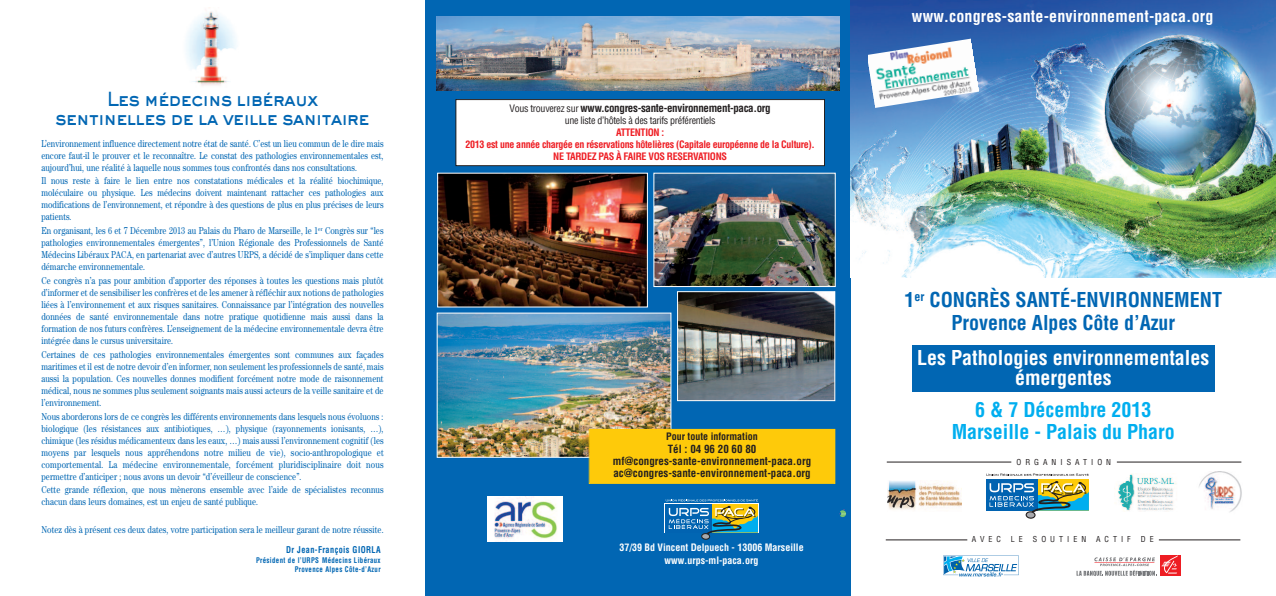
<style>
.page{position:relative;width:1276px;height:596px;background:#fff}
.page>*{position:absolute;margin:0;border:0;box-sizing:border-box;transform-origin:0 0}
.t1{font:700 condensed 20px/23px "Helvetica";color:#0166b3;text-align:center}
.t2{font:700 condensed 20px/20px "Helvetica";color:#fff;text-align:center}
.t3{font:700 condensed 20px/22px "Helvetica";color:#00aeef;text-align:center}
.t4{font:19px/19px "AT Sackers Heavy Gothic";letter-spacing:-.065em;color:#0166b3;text-align:center;scale:.9 1}
.t5{font:700 condensed 16px "Helvetica";letter-spacing:.01em;color:#fff}
.t6{font:700 condensed 11px/12px "Helvetica";color:#231f20;text-align:center}
.t7{font:700 condensed 11px "Helvetica";letter-spacing:-.03em;color:#231f20}
.t8{font:10px/12px "Century";letter-spacing:.01em;color:#0166b3;text-align:justify;scale:.8 1}
.t9{font:700 condensed 10px/12px "Helvetica";letter-spacing:-.03em;color:#ee1d23;text-align:center}
.t10{font:700 condensed 10px/13px "Helvetica";color:#fff;text-align:center}
.t11{font:condensed 10px "Helvetica";letter-spacing:-.03em;color:#231f20}
.t12{font:700 condensed 10px "Helvetica";color:#231f20}
.t13{font:700 condensed 9.1px "Helvetica";letter-spacing:.05em;color:#0166b3;scale:.9 1}
.t14{font:condensed 8px "Helvetica";letter-spacing:.5em;color:#231f20}
.t15{font:700 condensed 7.6px/9.1px "Helvetica";letter-spacing:.05em;color:#0166b3;text-align:right;scale:.9 1}
.s1{font-weight:400;font-size:10px}
</style>
<div class="page">
<div style="left:912px;top:345px;width:302px;height:46px;background:#0166b3"></div>
<div style="left:425px;top:0;width:425px;height:595px;background:#0166b3"></div>
<img style="left:850px;top:0;width:426px;height:278px">
<div style="left:1037px;top:479px;width:52px;height:31px;background:#feca0a"></div>
<div style="left:986px;top:479px;width:51px;height:31px;background:#0163b1"></div>
<div style="left:1025px;top:511px;width:10px;height:7px;border:1px solid #231f20;border-radius:50%"></div>
<svg style="left:986px;top:473px;width:103px;height:2px"></svg>
<svg style="left:989px;top:481px;width:100px;height:35px"></svg>
<img style="left:1114px;top:473px;width:63px;height:37px">
<img style="left:887px;top:481px;width:74px;height:29px">
<hr style="left:886px;top:461px;width:125px;height:1px;background:#231f20">
<hr style="left:1116px;top:461px;width:125px;height:1px;background:#231f20">
<hr style="left:886px;top:539px;width:81px;height:1px;background:#231f20">
<hr style="left:1158px;top:539px;width:82px;height:1px;background:#231f20">
<svg style="left:1018px;top:555px;width:1px;height:21px"></svg>
<svg style="left:943px;top:555px;width:75px;height:21px"></svg>
<img style="left:436px;top:16px;width:403px;height:75px">
<div style="left:456px;top:99px;width:368px;height:66px;background:#fff"></div>
<div style="left:456px;top:99px;width:368px;height:67px;border:1px solid #231f20"></div>
<img style="left:439px;top:174px;width:207px;height:131px">
<div style="left:437px;top:172px;width:211px;height:135px;border:1px solid #fff"></div>
<img style="left:655px;top:174px;width:179px;height:111px">
<div style="left:653px;top:172px;width:183px;height:115px;border:1px solid #fff"></div>
<img style="left:439px;top:314px;width:230px;height:141px">
<div style="left:437px;top:312px;width:234px;height:145px;border:1px solid #fff"></div>
<img style="left:867px;top:39px;width:111px;height:69px">
<img style="left:679px;top:293px;width:154px;height:106px">
<div style="left:677px;top:291px;width:158px;height:110px;border:1px solid #fff"></div>
<svg style="left:665px;top:503px;width:94px;height:30px"></svg>
<div style="left:701px;top:532px;width:9px;height:7px;border:1px solid #231f20;border-radius:50%"></div>
<svg style="left:666px;top:499px;width:92px;height:38px"></svg>
<div style="left:590px;top:429px;width:244px;height:53px;background:#feca0a"></div>
<div style="left:589px;top:428px;width:246px;height:55px;border:1px solid #feca0a"></div>
<img style="left:186px;top:7px;width:51px;height:79px">
<svg style="left:839px;top:509px;width:7px;height:7px"></svg>
<div style="left:1160px;top:554px;width:20px;height:21px;background:#ee1d23"></div>
<svg style="left:1076px;top:555px;width:102px;height:21px"></svg>
<img style="left:488px;top:496px;width:74px;height:45px">
<img style="left:1199px;top:471px;width:43px;height:41px">
<h2 class="t4" style="left:55px;top:91px;width:351px">Les médecins libéraux sentinelles de la veille sanitaire</h2>
<p class="t8" style="left:41px;top:138px;width:429px">L’environnement influence directement notre état de santé. C’est un lieu commun de le dire mais encore faut-il le prouver et le reconnaître. Le constat des pathologies environnementales est, aujourd’hui, une réalité à laquelle nous sommes tous confrontés dans nos consultations.</p>
<p class="t8" style="left:41px;top:176px;width:429px">Il nous reste à faire le lien entre nos constatations médicales et la réalité biochimique, moléculaire ou physique. Les médecins doivent maintenant rattacher ces pathologies aux modifications de l’environnement, et répondre à des questions de plus en plus précises de leurs patients.</p>
<p class="t8" style="left:41px;top:225px;width:429px">En organisant, les 6 et 7 Décembre 2013 au Palais du Pharo de Marseille, le 1<sup>er</sup> Congrès sur “les pathologies environnementales émergentes”, l’Union Régionale des Professionnels de Santé Médecins Libéraux PACA, en partenariat avec d’autres URPS, a décidé de s’impliquer dans cette démarche environnementale.</p>
<p class="t8" style="left:41px;top:275px;width:429px">Ce congrès n’a pas pour ambition d’apporter des réponses à toutes les questions mais plutôt d’informer et de sensibiliser les confrères et de les amener à réfléchir aux notions de pathologies liées à l’environnement et aux risques sanitaires. Connaissance par l’intégration des nouvelles données de santé environnementale dans notre pratique quotidienne mais aussi dans la formation de nos futurs confrères. L’enseignement de la médecine environnementale devra être intégrée dans le cursus universitaire.</p>
<p class="t8" style="left:41px;top:349px;width:429px">Certaines de ces pathologies environnementales émergentes sont communes aux façades maritimes et il est de notre devoir d’en informer, non seulement les professionnels de santé, mais aussi la population. Ces nouvelles donnes modifient forcément notre mode de raisonnement médical, nous ne sommes plus seulement soignants mais aussi acteurs de la veille sanitaire et de l’environnement.</p>
<p class="t8" style="left:41px;top:410px;width:429px">Nous aborderons lors de ce congrès les différents environnements dans lesquels nous évoluons : biologique (les résistances aux antibiotiques, …), physique (rayonnements ionisants, …), chimique (les résidus médicamenteux dans les eaux, …) mais aussi l’environnement cognitif (les moyens par lesquels nous appréhendons notre milieu de vie), socio-anthropologique et comportemental. La médecine environnementale, forcément pluridisciplinaire doit nous permettre d’anticiper ; nous avons un devoir “d’éveilleur de conscience”.</p>
<p class="t8" style="left:41px;top:484px;width:429px">Cette grande réflexion, que nous mènerons ensemble avec l’aide de spécialistes reconnus chacun dans leurs domaines, est un enjeu de santé publique.</p>
<p class="t8" style="left:41px;top:524px;width:429px">Notez dès à présent ces deux dates, votre participation sera le meilleur garant de notre réussite.</p>
<p class="t13" style="left:286px;top:544px;width:107px">Dr Jean-François GIORLA</p>
<p class="t15" style="left:256px;top:555px;width:140px">Président de l’URPS Médecins Libéraux<br>Provence Alpes Côte-d’Azur</p>
<p class="t7" style="left:509px;top:101px;width:263px"><span class="s1">Vous trouverez sur</span> www.congres-sante-environnement-paca.org</p>
<p class="t11" style="left:565px;top:114px;width:152px">une liste d’hôtels à des tarifs préférentiels</p>
<p class="t9" style="left:465px;top:126px;width:351px">ATTENTION :<br>2013 est une année chargée en réservations hôtelières (Capitale européenne de la Culture).<br>NE TARDEZ PAS À FAIRE VOS RESERVATIONS</p>
<p class="t12" style="left:666px;top:431px;width:93px">Pour toute information</p>
<p class="t6" style="left:613px;top:443px;width:200px">Tél : 04 96 20 60 80 mf@congres-sante-environnement-paca.org ac@congres-sante-environnement-paca.org</p>
<p class="t10" style="left:619px;top:540px;width:186px">37/39 Bd Vincent Delpuech - 13006 Marseille www.urps-ml-paca.org</p>
<h3 class="t5" style="left:912px;top:7px;width:303px">www.congres-sante-environnement-paca.org</h3>
<h1 class="t1" style="left:904px;top:288px;width:319px">1<sup>er</sup> CONGRÈS SANTÉ-ENVIRONNEMENT<br>Provence Alpes Côte d’Azur</h1>
<h1 class="t2" style="left:917px;top:348px;width:294px">Les Pathologies environnementales émergentes</h1>
<h1 class="t3" style="left:951px;top:399px;width:225px">6 &amp; 7 Décembre 2013<br>Marseille - Palais du Pharo</h1>
<p class="t14" style="left:1016px;top:457px;width:96px">ORGANISATION</p>
<p class="t14" style="left:972px;top:534px;width:53px">AVEC LE</p>
<p class="t14" style="left:1033px;top:534px;width:99px">SOUTIEN ACTIF</p>
<p class="t14" style="left:1141px;top:534px;width:14px">D E</p>
</div>
